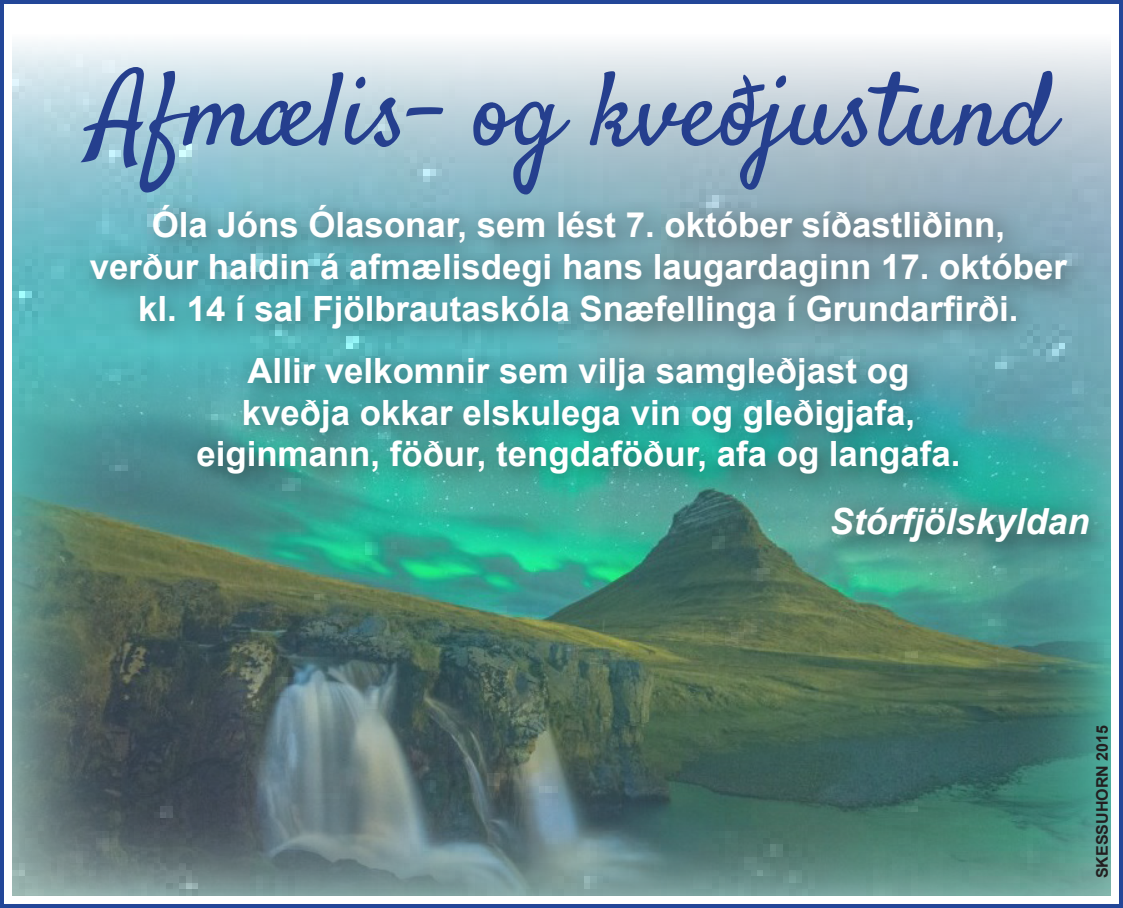
<style>
.page{position:relative;width:1123px;height:908px;background:#fff}
.page>*{position:absolute;margin:0;border:0;box-sizing:border-box;transform-origin:0 0}
.t1{font:104px "Satisfy";color:#253f8e}
.t2{font:italic 700 36px "Arial";color:#fff}
.t3{font:700 34.8px/41.6px "Arial";color:#fff;text-align:center}
.t4{font:700 16px "Arial";color:#231f20}
</style>
<div class="page">
<svg style="left:13px;top:42px;width:1097px;height:310px;background:#b9d2da"></svg>
<img style="left:13px;top:352px;width:1097px;height:542px">
<div style="left:72px;top:188px;width:1051px;height:668px;background:#231f20;opacity:.6"></div>
<div style="left:0;top:0;width:1123px;height:907px;border:12px solid #fff"></div>
<h1 class="t1" style="left:92px;top:46px;width:963px">Afmælis- og kveðjustund</h1>
<p class="t3" style="left:90px;top:205px;width:978px">Óla Jóns Ólasonar, sem lést 7. október síðastliðinn,<br>verður haldin á afmælisdegi hans laugardaginn 17. október kl. 14 í sal Fjölbrautaskóla Snæfellinga í Grundarfirði.</p>
<p class="t3" style="left:196px;top:351px;width:765px">Allir velkomnir sem vilja samgleðjast og kveðja okkar elskulega vin og gleðigjafa, eiginmann, föður, tengdaföður, afa og langafa.</p>
<p class="t2" style="left:829px;top:497px;width:262px">Stórfjölskyldan</p>
<p class="t4" style="left:1091px;top:877px;width:154px;rotate:-90deg">SKESSUHORN 2015</p>
</div>
